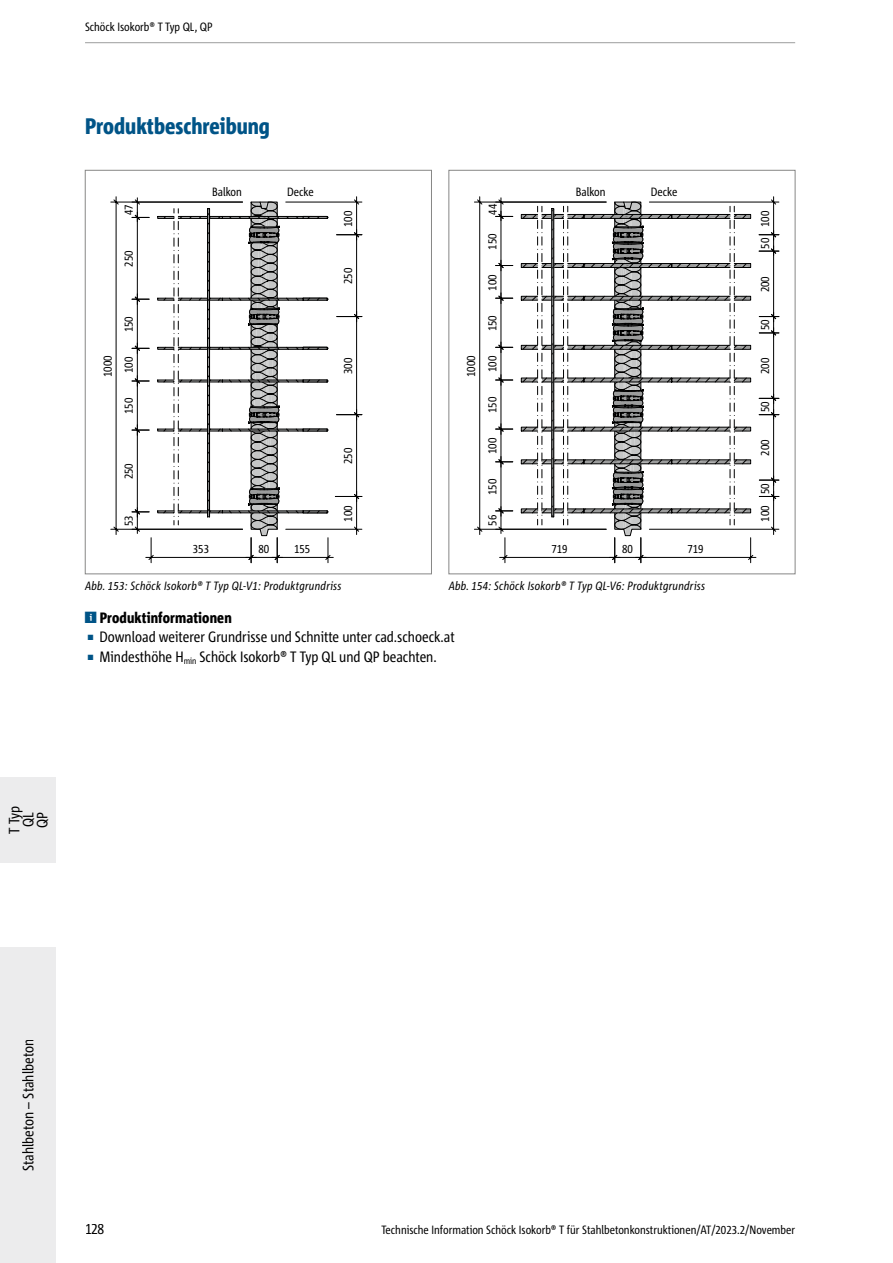
<style>
.page{position:relative;width:893px;height:1263px;background:#fff}
.page>*{position:absolute;margin:0;border:0;box-sizing:border-box;transform-origin:0 0}
.t1{font:800 condensed 22.5px "Corpid Schoeck";color:#005487}
.t2{font:condensed 15px/14.1px "Corpid Schoeck";color:#000;text-align:center}
.t3{font:800 condensed 15px "Corpid Schoeck";letter-spacing:.01em;color:#000}
.t4{font:condensed 12px "Corpid Schoeck";color:#000}
.t5{font:italic condensed 12px "Corpid Schoeck";letter-spacing:.02em;color:#000}
.s1{font-size:7.5px;color:#005487}
</style>
<div class="page">
<div style="left:0;top:947px;width:55px;height:316px;background:#ececed"></div>
<div style="left:0;top:777px;width:55px;height:85px;background:#ececed"></div>
<hr style="left:85px;top:42px;width:710px;height:1px;background:#9c9d9d">
<svg style="left:110px;top:196px;width:252px;height:367px"></svg>
<div style="left:85px;top:170px;width:347px;height:404px;border:1px solid #878786"></div>
<svg style="left:474px;top:196px;width:305px;height:367px"></svg>
<div style="left:449px;top:170px;width:346px;height:404px;border:1px solid #878786"></div>
<p class="t4" style="left:85px;top:19px;width:129px">Schöck Isokorb® T Typ QL, QP</p>
<h1 class="t1" style="left:85px;top:112px;width:186px">Produktbeschreibung</h1>
<p class="t4" style="left:212px;top:184px;width:31px">Balkon</p>
<p class="t4" style="left:287px;top:184px;width:28px">Decke</p>
<p class="t4" style="left:576px;top:184px;width:31px">Balkon</p>
<p class="t4" style="left:651px;top:184px;width:28px">Decke</p>
<p class="t4" style="left:121px;top:215px;width:12px;rotate:-90deg">47</p>
<p class="t4" style="left:340px;top:227px;width:18px;rotate:-90deg">100</p>
<p class="t4" style="left:485px;top:215px;width:12px;rotate:-90deg">44</p>
<p class="t4" style="left:757px;top:227px;width:18px;rotate:-90deg">100</p>
<p class="t4" style="left:485px;top:250px;width:18px;rotate:-90deg">150</p>
<p class="t4" style="left:757px;top:249px;width:12px;rotate:-90deg">50</p>
<p class="t4" style="left:121px;top:267px;width:18px;rotate:-90deg">250</p>
<p class="t4" style="left:340px;top:284px;width:18px;rotate:-90deg">250</p>
<p class="t4" style="left:485px;top:290px;width:18px;rotate:-90deg">100</p>
<p class="t4" style="left:757px;top:292px;width:18px;rotate:-90deg">200</p>
<p class="t4" style="left:121px;top:332px;width:18px;rotate:-90deg">150</p>
<p class="t4" style="left:485px;top:331px;width:18px;rotate:-90deg">150</p>
<p class="t4" style="left:757px;top:330px;width:12px;rotate:-90deg">50</p>
<p class="t4" style="left:100px;top:377px;width:23px;rotate:-90deg">1000</p>
<p class="t4" style="left:121px;top:373px;width:18px;rotate:-90deg">100</p>
<p class="t4" style="left:340px;top:374px;width:18px;rotate:-90deg">300</p>
<p class="t4" style="left:464px;top:377px;width:23px;rotate:-90deg">1000</p>
<p class="t4" style="left:485px;top:372px;width:18px;rotate:-90deg">100</p>
<p class="t4" style="left:757px;top:374px;width:18px;rotate:-90deg">200</p>
<p class="t4" style="left:121px;top:414px;width:18px;rotate:-90deg">150</p>
<p class="t4" style="left:485px;top:413px;width:18px;rotate:-90deg">150</p>
<p class="t4" style="left:757px;top:412px;width:12px;rotate:-90deg">50</p>
<p class="t4" style="left:121px;top:479px;width:18px;rotate:-90deg">250</p>
<p class="t4" style="left:340px;top:464px;width:18px;rotate:-90deg">250</p>
<p class="t4" style="left:485px;top:454px;width:18px;rotate:-90deg">100</p>
<p class="t4" style="left:485px;top:495px;width:18px;rotate:-90deg">150</p>
<p class="t4" style="left:757px;top:456px;width:18px;rotate:-90deg">200</p>
<p class="t4" style="left:757px;top:494px;width:12px;rotate:-90deg">50</p>
<p class="t4" style="left:121px;top:526px;width:12px;rotate:-90deg">53</p>
<p class="t4" style="left:340px;top:521px;width:18px;rotate:-90deg">100</p>
<p class="t4" style="left:485px;top:526px;width:12px;rotate:-90deg">56</p>
<p class="t4" style="left:757px;top:521px;width:18px;rotate:-90deg">100</p>
<p class="t4" style="left:193px;top:541px;width:18px">353</p>
<p class="t4" style="left:259px;top:541px;width:12px">80</p>
<p class="t4" style="left:294px;top:541px;width:18px">155</p>
<p class="t4" style="left:551px;top:541px;width:18px">719</p>
<p class="t4" style="left:622px;top:541px;width:12px">80</p>
<p class="t4" style="left:687px;top:541px;width:18px">719</p>
<p class="t5" style="left:85px;top:578px;width:258px">Abb. 153: Schöck Isokorb® T Typ QL-V1: Produktgrundriss</p>
<p class="t5" style="left:449px;top:578px;width:258px">Abb. 154: Schöck Isokorb® T Typ QL-V6: Produktgrundriss</p>
<p class="t3" style="left:100px;top:608px;width:134px">Produktinformationen</p>
<p class="t2" style="left:88px;top:630px;width:369px"><span class="s1">■</span> Download weiterer Grundrisse und Schnitte unter cad.schoeck.at</p>
<p class="t2" style="left:88px;top:649px;width:351px"><span class="s1">■</span> Mindesthöhe H<sub>min</sub> Schöck Isokorb® T Typ QL und QP beachten.</p>
<p class="t2" style="left:7px;top:834px;width:30px;rotate:-90deg">T Typ<br>QL<br>QP</p>
<p class="t2" style="left:21px;top:1171px;width:134px;rotate:-90deg">Stahlbeton – Stahlbeton</p>
<p class="t2" style="left:85px;top:1222px;width:21px">128</p>
<p class="t4" style="left:381px;top:1222px;width:415px">Technische Information Schöck Isokorb® T für Stahlbetonkonstruktionen/AT/2023.2/November</p>
</div>
